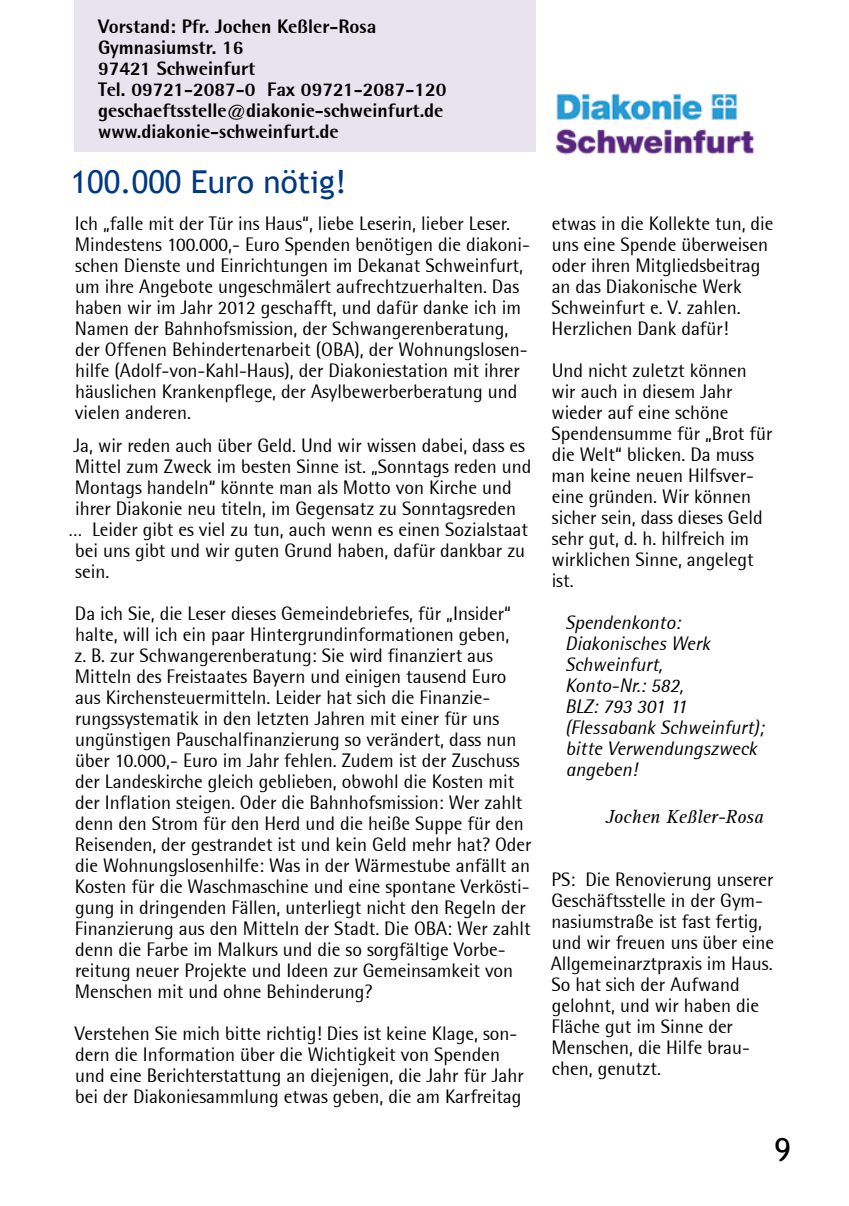
<style>
.page{position:relative;width:849px;height:1206px;background:#fff}
.page>*{position:absolute;margin:0;border:0;box-sizing:border-box;transform-origin:0 0}
.t1{font:31.5px "Trebuchet MS";color:#003882}
.t2{font:19.25px/21px "Rotis Semi Sans";color:#000}
.t3{font:800 19.25px/21px "Rotis Semi Sans";color:#000}
.t4{font:italic 19.25px/21px "Rotis Semi Sans";color:#000}
.t5{font:italic 19.25px "Rotis Serif";color:#000}
</style>
<div class="page">
<div style="left:74px;top:0;width:461px;height:152px;background:#e7e3ef"></div>
<img style="left:555px;top:94px;width:200px;height:61px">
<p class="t3" style="left:98px;top:16px;width:350px">Vorstand: Pfr. Jochen Keßler-Rosa<br>Gymnasiumstr. 16<br>97421 Schweinfurt<br>Tel. 09721-2087-0 Fax 09721-2087-120 geschaeftsstelle@diakonie-schweinfurt.de www.diakonie-schweinfurt.de</p>
<h1 class="t1" style="left:71px;top:163px;width:277px">100.000 Euro nötig!</h1>
<p class="t2" style="left:75px;top:212px;width:456px">Ich „falle mit der Tür ins Haus“, liebe Leserin, lieber Leser.<br>Mindestens 100.000,- Euro Spenden benötigen die diakoni&shy;schen Dienste und Einrichtungen im Dekanat Schweinfurt, um ihre Angebote ungeschmälert aufrechtzuerhalten. Das haben wir im Jahr 2012 geschafft, und dafür danke ich im Namen der Bahnhofsmission, der Schwangerenberatung, der Offenen Behindertenarbeit (OBA), der Wohnungslosen&shy;hilfe (Adolf-von-Kahl-Haus), der Diakoniestation mit ihrer häuslichen Krankenpflege, der Asylbewerberberatung und vielen anderen.</p>
<p class="t2" style="left:73px;top:435px;width:453px">Ja, wir reden auch über Geld. Und wir wissen dabei, dass es</p>
<p class="t2" style="left:75px;top:456px;width:458px">Mittel zum Zweck im besten Sinne ist. „Sonntags reden und</p>
<p class="t2" style="left:75px;top:477px;width:438px">Montags handeln“ könnte man als Motto von Kirche und</p>
<p class="t2" style="left:75px;top:498px;width:442px">ihrer Diakonie neu titeln, im Gegensatz zu Sonntagsreden</p>
<p class="t2" style="left:69px;top:519px;width:460px">… Leider gibt es viel zu tun, auch wenn es einen Sozialstaat</p>
<p class="t2" style="left:75px;top:540px;width:451px">bei uns gibt und wir guten Grund haben, dafür dankbar zu</p>
<p class="t2" style="left:75px;top:561px;width:35px">sein.</p>
<p class="t2" style="left:74px;top:603px;width:458px">Da ich Sie, die Leser dieses Gemeindebriefes, für „Insider“ halte, will ich ein paar Hintergrundinformationen geben,<br>z. B. zur Schwangerenberatung: Sie wird finanziert aus Mitteln des Freistaates Bayern und einigen tausend Euro aus Kirchensteuermitteln. Leider hat sich die Finanzie&shy;rungssystematik in den letzten Jahren mit einer für uns ungünstigen Pauschalfinanzierung so verändert, dass nun über 10.000,- Euro im Jahr fehlen. Zudem ist der Zuschuss der Landeskirche gleich geblieben, obwohl die Kosten mit der Inflation steigen. Oder die Bahnhofsmission: Wer zahlt denn den Strom für den Herd und die heiße Suppe für den Reisenden, der gestrandet ist und kein Geld mehr hat? Oder die Wohnungslosenhilfe: Was in der Wärmestube anfällt an Kosten für die Waschmaschine und eine spontane Verkösti&shy;gung in dringenden Fällen, unterliegt nicht den Regeln der Finanzierung aus den Mitteln der Stadt. Die OBA: Wer zahlt denn die Farbe im Malkurs und die so sorgfältige Vorbe&shy;reitung neuer Projekte und Ideen zur Gemeinsamkeit von Menschen mit und ohne Behinderung?</p>
<p class="t2" style="left:75px;top:1023px;width:450px">Verstehen Sie mich bitte richtig! Dies ist keine Klage, son&shy;dern die Information über die Wichtigkeit von Spenden und eine Berichterstattung an diejenigen, die Jahr für Jahr bei der Diakoniesammlung etwas geben, die am Karfreitag</p>
<p class="t2" style="left:551px;top:213px;width:223px">etwas in die Kollekte tun, die uns eine Spende überweisen oder ihren Mitgliedsbeitrag an das Diakonische Werk<br>Schweinfurt e. V. zahlen.<br>Herzlichen Dank dafür!</p>
<p class="t2" style="left:551px;top:360px;width:223px">Und nicht zuletzt können wir auch in diesem Jahr wieder auf eine schöne<br>Spendensumme für „Brot für die Welt“ blicken. Da muss man keine neuen Hilfsver&shy;eine gründen. Wir können sicher sein, dass dieses Geld sehr gut, d. h. hilfreich im wirklichen Sinne, angelegt ist.</p>
<p class="t4" style="left:565px;top:612px;width:200px">Spendenkonto:<br>Diakonisches Werk<br>Schweinfurt,<br>Konto-Nr.: 582,<br>BLZ: 793 301 11 (Flessabank Schweinfurt); bitte Verwendungszweck angeben!</p>
<p class="t5" style="left:605px;top:806px;width:159px">Jochen Keßler-Rosa</p>
<p class="t2" style="left:550px;top:869px;width:225px">PS: Die Renovierung unserer<br>Geschäftsstelle in der Gym&shy;nasiumstraße ist fast fertig, und wir freuen uns über eine<br>Allgemeinarztpraxis im Haus.<br>So hat sich der Aufwand gelohnt, und wir haben die<br>Fläche gut im Sinne der<br>Menschen, die Hilfe brau&shy;chen, genutzt.</p>
</div>
